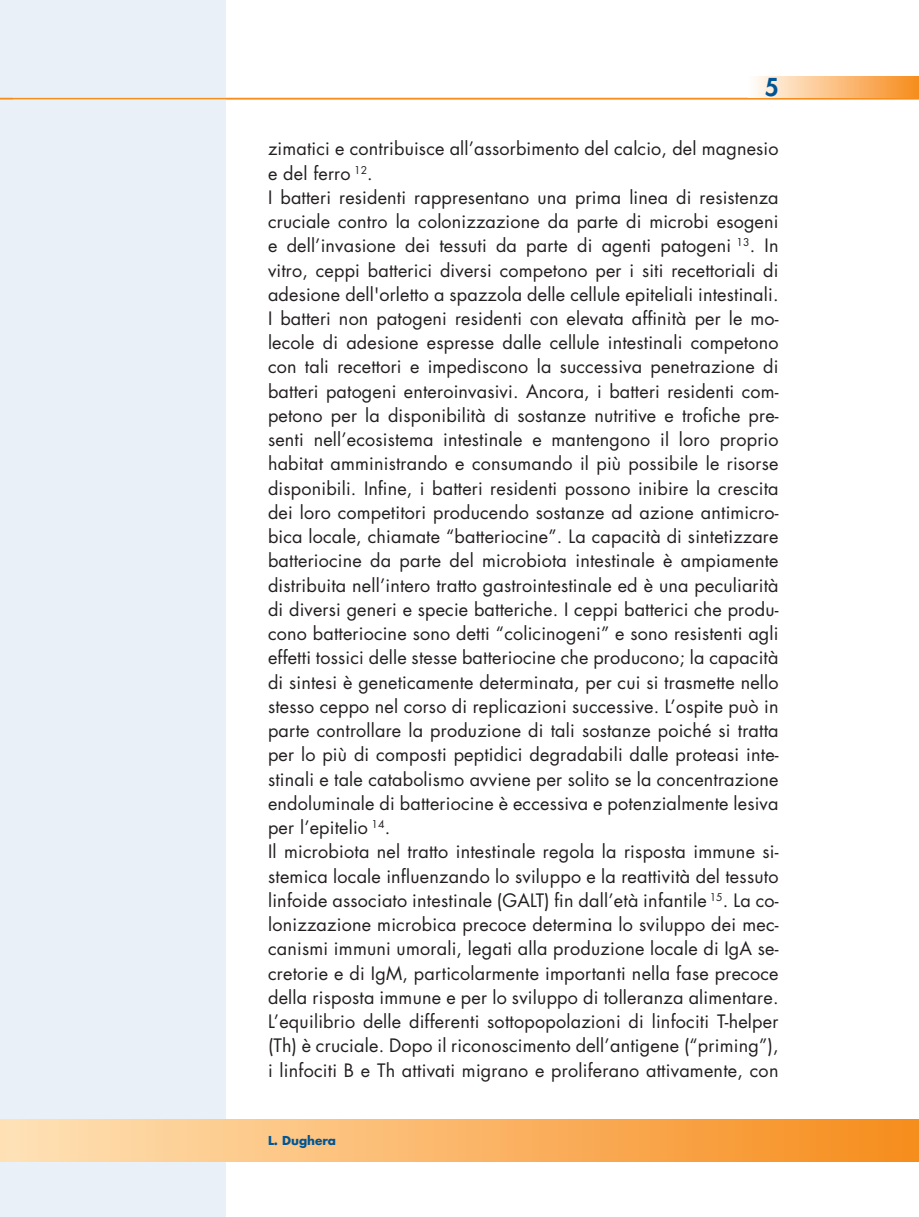
<style>
.page{position:relative;width:919px;height:1217px;background:#fff}
.page>*{position:absolute;margin:0;border:0;box-sizing:border-box;transform-origin:0 0}
.t1{font:800 24px "Futura Std";color:#005595}
.t2{font:18px/24.3px "Futura Std";letter-spacing:.01em;color:#231f20}
.t3{font:700 12px "Futura Std";color:#005595}
</style>
<div class="page">
<div style="left:0;top:0;width:13px;height:1216px;background:#e9f0f7"></div>
<div style="left:0;top:1118px;width:13px;height:43px;background:#fee1b5"></div>
<div style="left:13px;top:0;width:212px;height:1216px;background:#e9f0f7"></div>
<hr style="left:0;top:98px;width:918px;height:1px;background:#f68e1e">
<div style="left:748px;top:77px;width:170px;height:21px;background:linear-gradient(to right,#fffbf7,#f78c1d)"></div>
<div style="left:13px;top:1118px;width:905px;height:43px;background:linear-gradient(to right,#ffe1b5,#f68c1c)"></div>
<h1 class="t1" style="left:764px;top:72px;width:15px">5</h1>
<p class="t2" style="left:268px;top:137px;width:512px">zimatici e contribuisce all’assorbimento del calcio, del magnesio e del ferro <sup>12</sup>.<br>I batteri residenti rappresentano una prima linea di resistenza cruciale contro la colonizzazione da parte di microbi esogeni e dell’invasione dei tessuti da parte di agenti patogeni <sup>13</sup>. In vitro, ceppi batterici diversi competono per i siti recettoriali di adesione dell'orletto a spazzola delle cellule epiteliali intestinali.<br>I batteri non patogeni residenti con elevata affinità per le mo&shy;lecole di adesione espresse dalle cellule intestinali competono con tali recettori e impediscono la successiva penetrazione di batteri patogeni enteroinvasivi. Ancora, i batteri residenti com&shy;petono per la disponibilità di sostanze nutritive e trofiche pre&shy;senti nell’ecosistema intestinale e mantengono il loro proprio habitat amministrando e consumando il più possibile le risorse disponibili. Infine, i batteri residenti possono inibire la crescita dei loro competitori producendo sostanze ad azione antimicro&shy;bica locale, chiamate “batteriocine”. La capacità di sintetizzare batteriocine da parte del microbiota intestinale è ampiamente distribuita nell’intero tratto gastrointestinale ed è una peculiarità di diversi generi e specie batteriche. I ceppi batterici che produ&shy;cono batteriocine sono detti “colicinogeni” e sono resistenti agli effetti tossici delle stesse batteriocine che producono; la capacità di sintesi è geneticamente determinata, per cui si trasmette nello stesso ceppo nel corso di replicazioni successive. L’ospite può in parte controllare la produzione di tali sostanze poiché si tratta per lo più di composti peptidici degradabili dalle proteasi inte&shy;stinali e tale catabolismo avviene per solito se la concentrazione endoluminale di batteriocine è eccessiva e potenzialmente lesiva per l’epitelio <sup>14</sup>.<br>Il microbiota nel tratto intestinale regola la risposta immune si&shy;stemica locale influenzando lo sviluppo e la reattività del tessuto linfoide associato intestinale (GALT) fin dall’età infantile <sup>15</sup>. La co&shy;lonizzazione microbica precoce determina lo sviluppo dei mec&shy;canismi immuni umorali, legati alla produzione locale di IgA se&shy;cretorie e di IgM, particolarmente importanti nella fase precoce della risposta immune e per lo sviluppo di tolleranza alimentare.<br>L’equilibrio delle differenti sottopopolazioni di linfociti T-helper (Th) è cruciale. Dopo il riconoscimento dell’antigene (“priming”), i linfociti B e Th attivati migrano e proliferano attivamente, con</p>
<p class="t3" style="left:268px;top:1132px;width:70px">L. Dughera</p>
</div>
